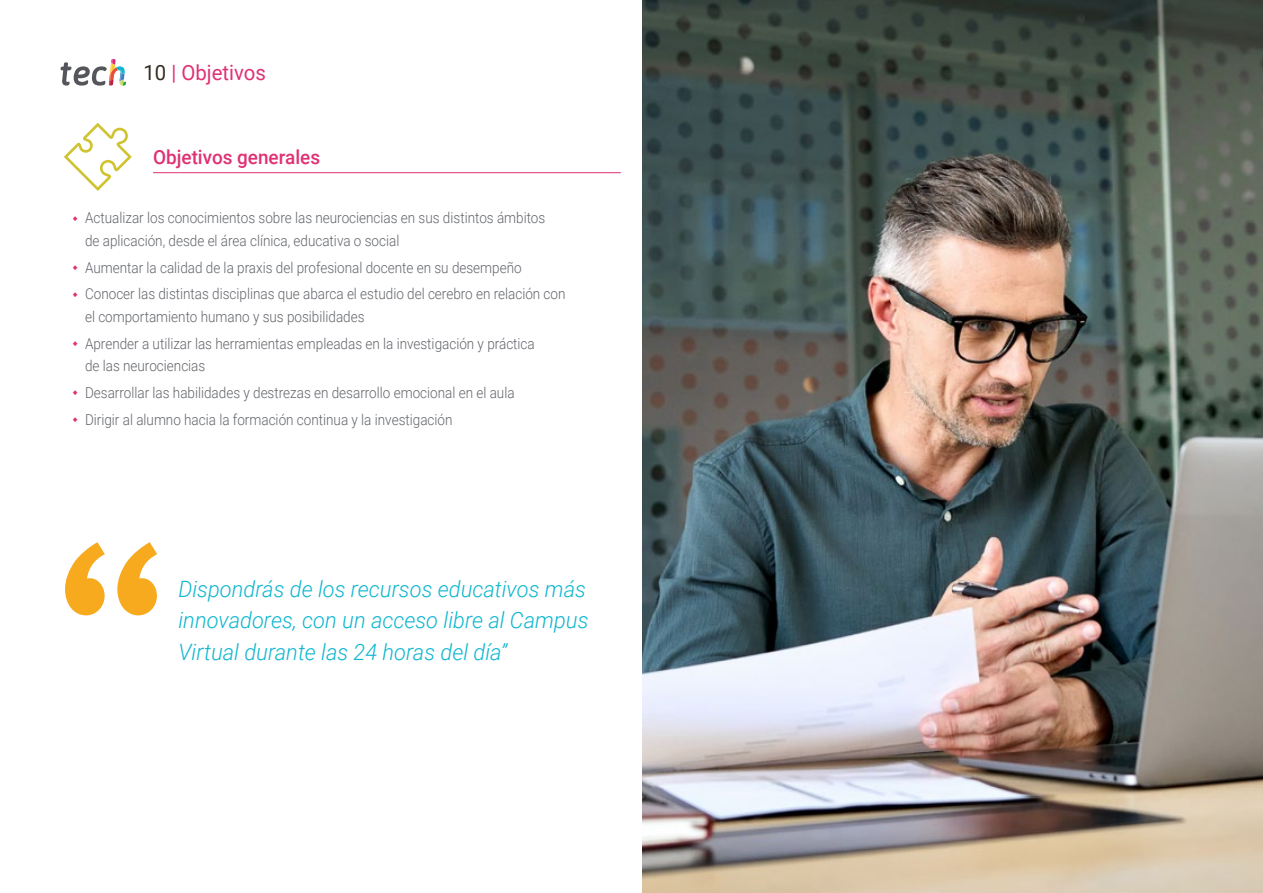
<style>
.page{position:relative;width:1263px;height:893px;background:#fff}
.page>*{position:absolute;margin:0;border:0;box-sizing:border-box;transform-origin:0 0}
.t1{font:italic 300 22.5px/31.5px "Roboto";color:#0fb6cf;text-align:justify}
.t2{font:21px "Roboto";color:#df3174}
.t3{font:500 19.5px "Roboto";color:#df3174}
.t4{font:300 15px/26.7px "Roboto";color:#61646a;scale:.9 1}
.s1{color:#312e20}
</style>
<div class="page">
<hr style="left:153px;top:172px;width:468px;height:1px;background:#df3174">
<svg style="left:64px;top:123px;width:68px;height:68px"></svg>
<img style="left:642px;top:0;width:621px;height:893px">
<svg style="left:65px;top:542px;width:92px;height:73px"></svg>
<svg style="left:61px;top:59px;width:65px;height:27px"></svg>
<h2 class="t2" style="left:144px;top:57px;width:124px"><span class="s1">10</span> | Objetivos</h2>
<h3 class="t3" style="left:153px;top:144px;width:169px">Objetivos generales</h3>
<p class="t4" style="left:85px;top:206px;width:513px;line-height:22.5px">Actualizar los conocimientos sobre las neurociencias en sus distintos ámbitos de aplicación, desde el área clínica, educativa o social</p>
<p class="t4" style="left:85px;top:253px;width:535px">Aumentar la calidad de la praxis del profesional docente en su desempeño<br>Conocer las distintas disciplinas que abarca el estudio del cerebro en relación con</p>
<p class="t4" style="left:85px;top:303px;width:501px">el comportamiento humano y sus posibilidades<br>Aprender a utilizar las herramientas empleadas en la investigación y práctica</p>
<p class="t4" style="left:85px;top:352px;width:479px">de las neurociencias<br>Desarrollar las habilidades y destrezas en desarrollo emocional en el aula<br>Dirigir al alumno hacia la formación continua y la investigación</p>
<h1 class="t1" style="left:178px;top:572px;width:412px">Dispondrás de los recursos educativos más innovadores, con un acceso libre al Campus Virtual durante las 24 horas del día”</h1>
</div>
